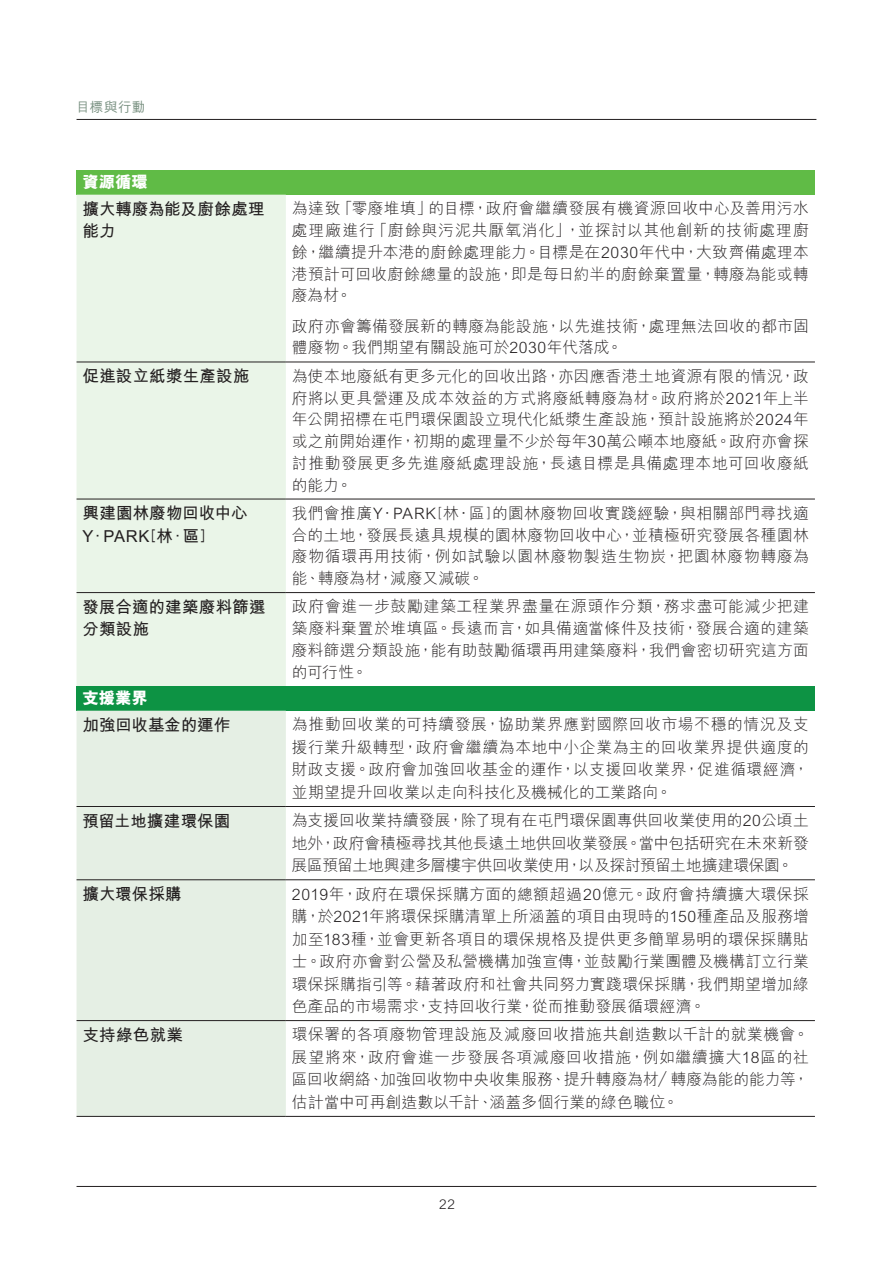
<style>
.page{position:relative;width:893px;height:1263px;background:#fff}
.page>*{position:absolute;margin:0;border:0;box-sizing:border-box;transform-origin:0 0}
.Main_text_chi{font:700 16.5px/22.5px "M Hei HK";letter-spacing:.005em;color:#231f20}
.Main_text_chi-2{font:800 16.5px "M Hei HK";letter-spacing:-.01em;color:#fff}
.Main_text_chi-3{font:300 15.75px/21.8px "M Hei HK";letter-spacing:.015em;color:#231f20;text-align:justify}
.Header_Chi{font:500 13.5px "M Hei HK";letter-spacing:.025em;color:#768e7e}
.t1{font:300 13.5px "M Hei HK";color:#231f20}
</style>
<div class="page">
<hr style="left:77px;top:1186px;width:739px;height:1px;background:#231f20">
<hr style="left:77px;top:119px;width:739px;height:1px;background:#231f20">
<div style="left:77px;top:170px;width:738px;height:25px;background:#60bb46"></div>
<div style="left:77px;top:195px;width:209px;height:491px;background:#eaf5e8"></div>
<div style="left:77px;top:686px;width:738px;height:25px;background:#0d9344"></div>
<div style="left:77px;top:711px;width:209px;height:405px;background:#e5efe4"></div>
<hr style="left:77px;top:362px;width:209px;height:1px;background:#231f20">
<hr style="left:286px;top:362px;width:529px;height:1px;background:#231f20">
<hr style="left:77px;top:499px;width:209px;height:1px;background:#231f20">
<hr style="left:286px;top:499px;width:529px;height:1px;background:#231f20">
<hr style="left:77px;top:592px;width:209px;height:1px;background:#231f20">
<hr style="left:286px;top:592px;width:529px;height:1px;background:#231f20">
<hr style="left:77px;top:806px;width:209px;height:1px;background:#231f20">
<hr style="left:286px;top:806px;width:529px;height:1px;background:#231f20">
<hr style="left:77px;top:879px;width:209px;height:1px;background:#231f20">
<hr style="left:286px;top:879px;width:529px;height:1px;background:#231f20">
<hr style="left:77px;top:1020px;width:209px;height:1px;background:#231f20">
<hr style="left:286px;top:1020px;width:529px;height:1px;background:#231f20">
<hr style="left:77px;top:1116px;width:209px;height:1px;background:#231f20">
<hr style="left:286px;top:1116px;width:529px;height:1px;background:#231f20">
<p class="Header_Chi" style="left:77px;top:97px;width:70px">目標與行動</p>
<p class="Main_text_chi-2" style="left:83px;top:171px;width:67px">資源循環</p>
<p class="Main_text_chi" style="left:83px;top:196px;width:184px">擴大轉廢為能及廚餘處理能力</p>
<p class="Main_text_chi-3" style="left:292px;top:197px;width:519px">為達致「零廢堆填」的目標，政府會繼續發展有機資源回收中心及善用污水處理廠進行「廚餘與污泥共厭氧消化」，並探討以其他創新的技術處理廚餘，繼續提升本港的廚餘處理能力。目標是在2030年代中，大致齊備處理本港預計可回收廚餘總量的設施，即是每日約半的廚餘棄置量，轉廢為能或轉廢為材。</p>
<p class="Main_text_chi-3" style="left:292px;top:314px;width:519px">政府亦會籌備發展新的轉廢為能設施，以先進技術，處理無法回收的都市固體廢物。我們期望有關設施可於2030年代落成。</p>
<p class="Main_text_chi" style="left:83px;top:364px;width:169px">促進設立紙漿生產設施</p>
<p class="Main_text_chi-3" style="left:292px;top:364px;width:519px">為使本地廢紙有更多元化的回收出路，亦因應香港土地資源有限的情況，政府將以更具營運及成本效益的方式將廢紙轉廢為材。政府將於2021年上半年公開招標在屯門環保園設立現代化紙漿生產設施，預計設施將於2024年或之前開始運作，初期的處理量不少於每年30萬公噸本地廢紙。政府亦會探討推動發展更多先進廢紙處理設施，長遠目標是具備處理本地可回收廢紙的能力。</p>
<p class="Main_text_chi" style="left:83px;top:501px;width:166px">興建園林廢物回收中心<br>Y．PARK[林．區]</p>
<p class="Main_text_chi-3" style="left:292px;top:501px;width:519px">我們會推廣Y．PARK[林．區]的園林廢物回收實踐經驗，與相關部門尋找適合的土地，發展長遠具規模的園林廢物回收中心，並積極研究發展各種園林廢物循環再用技術，例如試驗以園林廢物製造生物炭，把園林廢物轉廢為能、轉廢為材，減廢又減碳。</p>
<p class="Main_text_chi" style="left:83px;top:594px;width:185px">發展合適的建築廢料篩選分類設施</p>
<p class="Main_text_chi-3" style="left:292px;top:595px;width:519px">政府會進一步鼓勵建築工程業界盡量在源頭作分類，務求盡可能減少把建築廢料棄置於堆填區。長遠而言，如具備適當條件及技術，發展合適的建築廢料篩選分類設施，能有助鼓勵循環再用建築廢料，我們會密切研究這方面的可行性。</p>
<p class="Main_text_chi-2" style="left:83px;top:687px;width:67px">支援業界</p>
<p class="Main_text_chi" style="left:83px;top:712px;width:149px">加強回收基金的運作</p>
<p class="Main_text_chi-3" style="left:292px;top:713px;width:519px;line-height:22.5px">為推動回收業的可持續發展，協助業界應對國際回收市場不穩的情況及支援行業升級轉型，政府會繼續為本地中小企業為主的回收業界提供適度的財政支援。政府會加強回收基金的運作，以支援回收業界，促進循環經濟，並期望提升回收業以走向科技化及機械化的工業路向。</p>
<p class="Main_text_chi" style="left:83px;top:808px;width:149px">預留土地擴建環保園</p>
<p class="Main_text_chi-3" style="left:292px;top:809px;width:519px;line-height:22.5px">為支援回收業持續發展，除了現有在屯門環保園專供回收業使用的20公頃土地外，政府會積極尋找其他長遠土地供回收業發展。當中包括研究在未來新發展區預留土地興建多層樓宇供回收業使用，以及探討預留土地擴建環保園。</p>
<p class="Main_text_chi" style="left:83px;top:881px;width:101px">擴大環保採購</p>
<p class="Main_text_chi-3" style="left:292px;top:882px;width:519px;line-height:22.5px">2019年，政府在環保採購方面的總額超過20億元。政府會持續擴大環保採購，於2021年將環保採購清單上所涵蓋的項目由現時的150種產品及服務增加至183種，並會更新各項目的環保規格及提供更多簡單易明的環保採購貼士。政府亦會對公營及私營機構加強宣傳，並鼓勵行業團體及機構訂立行業環保採購指引等。藉著政府和社會共同努力實踐環保採購，我們期望增加綠色產品的市場需求，支持回收行業，從而推動發展循環經濟。</p>
<p class="Main_text_chi" style="left:83px;top:1022px;width:102px">支持綠色就業</p>
<p class="Main_text_chi-3" style="left:292px;top:1023px;width:519px;line-height:22.5px">環保署的各項廢物管理設施及減廢回收措施共創造數以千計的就業機會。展望將來，政府會進一步發展各項減廢回收措施，例如繼續擴大18區的社區回收網絡、加強回收物中央收集服務、提升轉廢為材／轉廢為能的能力等，估計當中可再創造數以千計、涵蓋多個行業的綠色職位。</p>
<p class="t1" style="left:439px;top:1194px;width:17px">22</p>
</div>
